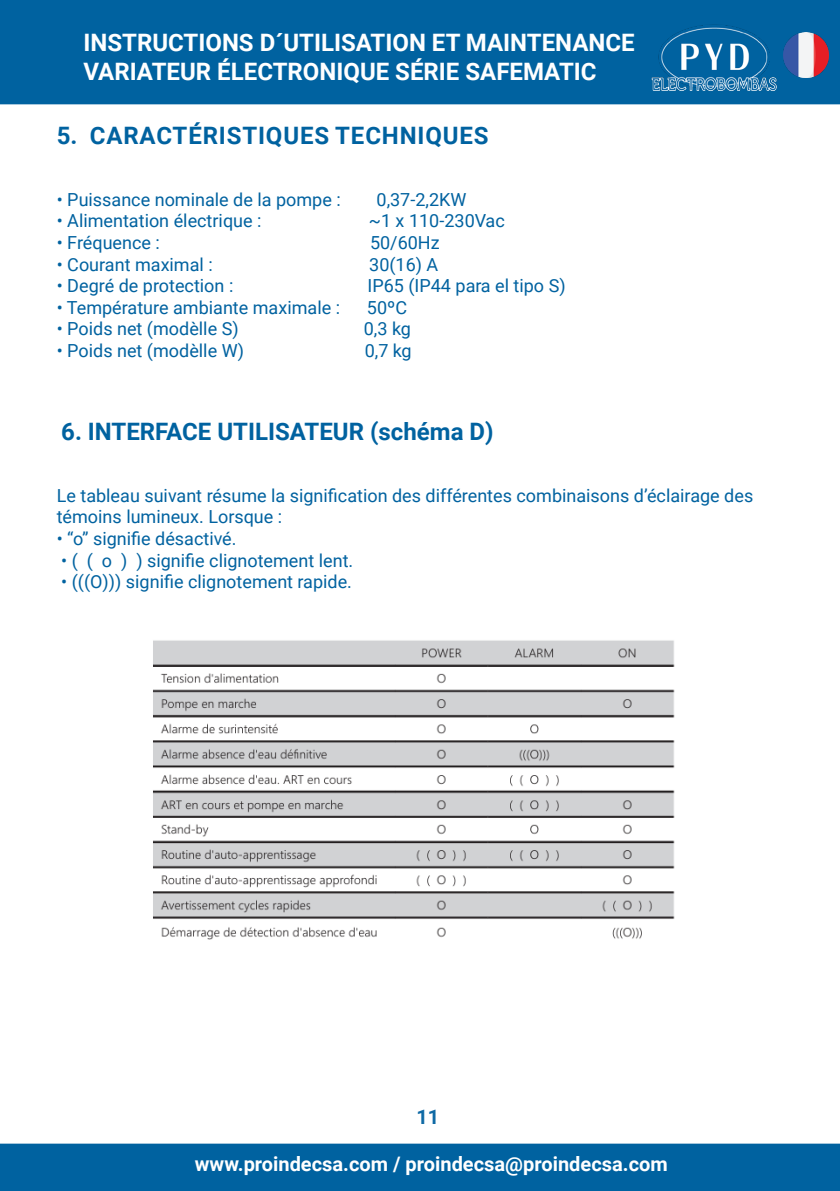
<style>
.page{position:relative;width:840px;height:1191px;background:#fff}
.page>*{position:absolute;margin:0;border:0;box-sizing:border-box;transform-origin:0 0}
.t1{font:700 24px/28.8px "Roboto";color:#fff}
.t2{font:700 24px "Roboto";color:#0062a0}
.t3{font:700 24px "Roboto";letter-spacing:.02em;color:#0062a0}
.t4{font:700 20px "Roboto";color:#fff}
.t5{font:700 20px "Roboto";color:#0f6aa5}
.t6{font:18px/21.6px "Roboto";color:#0062a0}
</style>
<div class="page">
<div style="left:0;top:0;width:839px;height:104px;background:#0062a0"></div>
<div style="left:0;top:1143px;width:839px;height:48px;background:#0062a0"></div>
<img style="left:643px;top:24px;width:139px;height:67px">
<img style="left:782px;top:33px;width:45px;height:45px">
<img style="left:153px;top:640px;width:522px;height:299px">
<h1 class="t1" style="left:83px;top:27px;width:552px">INSTRUCTIONS D´UTILISATION ET MAINTENANCE<br>VARIATEUR ÉLECTRONIQUE SÉRIE SAFEMATIC</h1>
<p class="t3" style="left:57px;top:119px;width:433px">5. CARACTÉRISTIQUES TECHNIQUES</p>
<p class="t6" style="left:57px;top:188px;width:285px">• Puissance nominale de la pompe :</p>
<p class="t6" style="left:376px;top:188px;width:91px">0,37-2,2KW</p>
<p class="t6" style="left:57px;top:209px;width:206px">• Alimentation électrique :</p>
<p class="t6" style="left:368px;top:209px;width:137px">~1 x 110-230Vac</p>
<p class="t6" style="left:57px;top:231px;width:105px">• Fréquence :</p>
<p class="t6" style="left:370px;top:231px;width:71px">50/60Hz</p>
<p class="t6" style="left:57px;top:253px;width:157px">• Courant maximal :</p>
<p class="t6" style="left:369px;top:253px;width:71px">30(16) A</p>
<p class="t6" style="left:57px;top:274px;width:178px">• Degré de protection :</p>
<p class="t6" style="left:367px;top:274px;width:200px">IP65 (IP44 para el tipo S)</p>
<p class="t6" style="left:57px;top:296px;width:285px">• Température ambiante maximale :</p>
<p class="t6" style="left:367px;top:296px;width:42px">50ºC</p>
<p class="t6" style="left:57px;top:317px;width:183px">• Poids net (modèlle S)</p>
<p class="t6" style="left:363px;top:317px;width:48px">0,3 kg</p>
<p class="t6" style="left:57px;top:339px;width:189px">• Poids net (modèlle W)</p>
<p class="t6" style="left:364px;top:339px;width:49px">0,7 kg</p>
<p class="t2" style="left:61px;top:415px;width:433px">6. INTERFACE UTILISATEUR (schéma D)</p>
<p class="t6" style="left:57px;top:484px;width:697px">Le tableau suivant résume la signification des différentes combinaisons d’éclairage des témoins lumineux. Lorsque :</p>
<p class="t6" style="left:57px;top:527px;width:181px">• “o” signifie désactivé.</p>
<p class="t6" style="left:61px;top:549px;width:293px">• ( ( o ) ) signifie clignotement lent.</p>
<p class="t6" style="left:61px;top:570px;width:292px">• (((O))) signifie clignotement rapide.</p>
<p class="t5" style="left:416px;top:1103px;width:24px">11</p>
<p class="t4" style="left:195px;top:1150px;width:474px">www.proindecsa.com / proindecsa@proindecsa.com</p>
</div>
